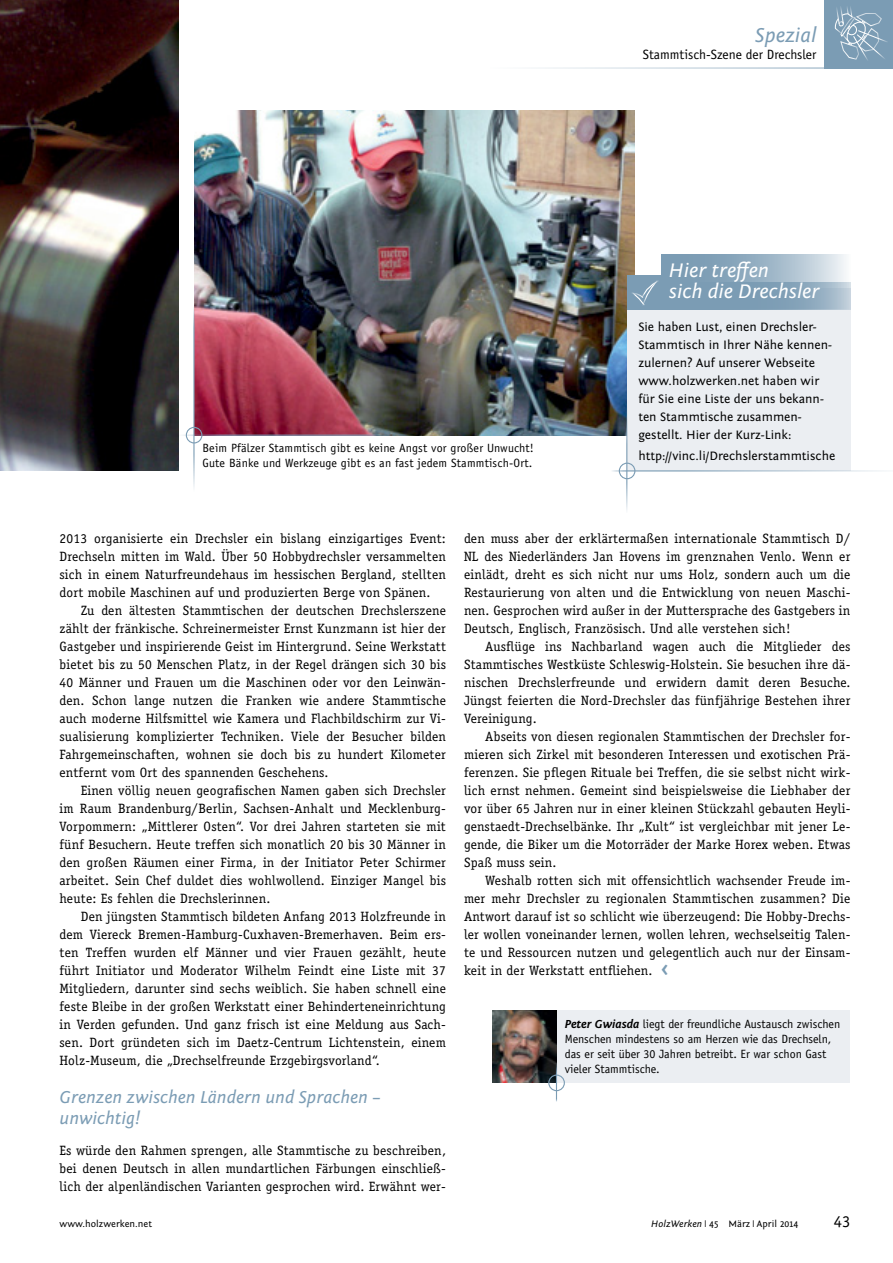
<style>
.page{position:relative;width:893px;height:1263px;background:#fff}
.page>*{position:absolute;margin:0;border:0;box-sizing:border-box;transform-origin:0 0}
.HW_Dachzeile{font:italic 21px "Fontin Sans";color:#7b9cb4}
.HW_UES_Kasten{font:italic 20.55px/20.5px "Fontin Sans";color:#fff}
.HW_ZUE_2z{font:italic 18px/21px "Fontin Sans";color:#7b9cb4}
.t1{font:16.5px "Officina Sans";color:#000}
.HW_GS{font:13.5px/18px "Officina Serif";letter-spacing:.015em;color:#000;text-align:justify}
.HW_GS_ohne_Einzug{font:13.5px/18px "Officina Serif";letter-spacing:.015em;color:#000;text-align:justify}
.HW_Dachzeile_klein{font:13.5px "Officina Sans";color:#000}
.HW_GS_Kasten{font:12.75px/18px "Fontin Sans";color:#000}
.HW_REF_Autorenkasten{font:12px/15px "Officina Sans";color:#000}
.HW_BU_mit_Ziffern{font:12px/15px "Officina Sans";letter-spacing:.015em;color:#000}
.t2{font:9.75px "Fontin Sans";color:#000}
.s1{font-family:"Officina Sans";font-weight:700;font-size:21px;color:#7b9cb4}
.s2{font-family:"Fontin Sans";font-weight:700;font-style:italic}
.s3{font-style:italic}
</style>
<div class="page">
<hr style="left:486px;top:67px;width:407px;height:2px;background:#7b9cb4">
<div style="left:825px;top:0;width:68px;height:68px;background:#7b9cb4"></div>
<svg style="left:834px;top:6px;width:53px;height:54px"></svg>
<img style="left:0;top:0;width:178px;height:471px">
<img style="left:194px;top:111px;width:441px;height:324px">
<hr style="left:177px;top:435px;width:210px;height:1px;background:#7b9cb4">
<hr style="left:193px;top:305px;width:2px;height:187px;background:#7b9cb4">
<div style="left:186px;top:427px;width:16px;height:16px;border:1px solid #7b9cb4;border-radius:50%"></div>
<div style="left:627px;top:289px;width:223px;height:182px;background:#ebeef2"></div>
<div style="left:627px;top:275px;width:34px;height:34px;background:#7b9cb4"></div>
<svg style="left:632px;top:280px;width:27px;height:25px"></svg>
<svg style="left:661px;top:255px;width:189px;height:54px;background:#93adc1"></svg>
<div style="left:619px;top:463px;width:16px;height:16px;border:1px solid #7b9cb4;border-radius:50%"></div>
<hr style="left:611px;top:470px;width:282px;height:1px;background:#7b9cb4">
<hr style="left:626px;top:401px;width:1px;height:112px;background:#7b9cb4">
<div style="left:556px;top:1011px;width:294px;height:72px;background:#ebeef2"></div>
<img style="left:493px;top:1011px;width:64px;height:72px">
<div style="left:548px;top:1074px;width:17px;height:17px;border:1px solid #7b9cb4;border-radius:50%"></div>
<hr style="left:556px;top:1061px;width:1px;height:40px;background:#7b9cb4">
<p class="HW_BU_mit_Ziffern" style="left:202px;top:441px;width:333px">Beim Pfälzer Stammtisch gibt es keine Angst vor großer Unwucht!<br>Gute Bänke und Werkzeuge gibt es an fast jedem Stammtisch-Ort.</p>
<p class="HW_Dachzeile" style="left:755px;top:24px;width:63px">Spezial</p>
<p class="HW_Dachzeile_klein" style="left:643px;top:46px;width:175px">Stammtisch-Szene der Drechsler</p>
<p class="HW_UES_Kasten" style="left:669px;top:260px;width:152px">Hier treffen<br>sich die Drechsler</p>
<p class="HW_GS_Kasten" style="left:638px;top:318px;width:195px">Sie haben Lust, einen Drechsler-<br>Stammtisch in Ihrer Nähe kennen&shy;zulernen? Auf unserer Webseite www.holzwerken.net haben wir für Sie eine Liste der uns bekann&shy;ten Stammtische zusammen&shy;gestellt. Hier der Kurz-Link:</p>
<p class="HW_GS_Kasten" style="left:638px;top:447px;width:198px">http://vinc.li/Drechslerstammtische</p>
<p class="HW_GS_ohne_Einzug" style="left:60px;top:529px;width:388px">2013 organisierte ein Drechsler ein bislang einzigartiges Event:<br>Drechseln mitten im Wald. Über 50 Hobbydrechsler versammelten sich in einem Naturfreundehaus im hessischen Bergland, stellten dort mobile Maschinen auf und produzierten Berge von Spänen.</p>
<p class="HW_GS" style="left:60px;top:601px;width:388px;text-indent:21px">Zu den ältesten Stammtischen der deutschen Drechslerszene zählt der fränkische. Schreinermeister Ernst Kunzmann ist hier der Gastgeber und inspirierende Geist im Hintergrund. Seine Werkstatt bietet bis zu 50 Menschen Platz, in der Regel drängen sich 30 bis 40 Männer und Frauen um die Maschinen oder vor den Leinwän&shy;den. Schon lange nutzen die Franken wie andere Stammtische auch moderne Hilfsmittel wie Kamera und Flachbildschirm zur Vi&shy;sualisierung komplizierter Techniken. Viele der Besucher bilden Fahrgemeinschaften, wohnen sie doch bis zu hundert Kilometer entfernt vom Ort des spannenden Geschehens.</p>
<p class="HW_GS" style="left:60px;top:781px;width:388px;text-indent:21px">Einen völlig neuen geografischen Namen gaben sich Drechsler im Raum Brandenburg/Berlin, Sachsen-Anhalt und Mecklenburg-Vorpommern: „Mittlerer Osten“. Vor drei Jahren starteten sie mit fünf Besuchern. Heute treffen sich monatlich 20 bis 30 Männer in den großen Räumen einer Firma, in der Initiator Peter Schirmer arbeitet. Sein Chef duldet dies wohlwollend. Einziger Mangel bis heute: Es fehlen die Drechslerinnen.</p>
<p class="HW_GS" style="left:60px;top:907px;width:388px;text-indent:21px">Den jüngsten Stammtisch bildeten Anfang 2013 Holzfreunde in dem Viereck Bremen-Hamburg-Cuxhaven-Bremerhaven. Beim ers&shy;ten Treffen wurden elf Männer und vier Frauen gezählt, heute führt Initiator und Moderator Wilhelm Feindt eine Liste mit 37<br>Mitgliedern, darunter sind sechs weiblich. Sie haben schnell eine feste Bleibe in der großen Werkstatt einer Behinderteneinrichtung in Verden gefunden. Und ganz frisch ist eine Meldung aus Sach&shy;sen. Dort gründeten sich im Daetz-Centrum Lichtenstein, einem Holz-Museum, die „Drechselfreunde Erzgebirgsvorland“.</p>
<p class="HW_ZUE_2z" style="left:60px;top:1086px;width:323px">Grenzen zwischen Ländern und Sprachen – unwichtig!</p>
<p class="HW_GS_ohne_Einzug" style="left:60px;top:1141px;width:388px">Es würde den Rahmen sprengen, alle Stammtische zu beschreiben, bei denen Deutsch in allen mundartlichen Färbungen einschließ&shy;lich der alpenländischen Varianten gesprochen wird. Erwähnt wer-</p>
<p class="HW_GS_ohne_Einzug" style="left:464px;top:529px;width:388px">den muss aber der erklärtermaßen internationale Stammtisch D/ NL des Niederländers Jan Hovens im grenznahen Venlo. Wenn er einlädt, dreht es sich nicht nur ums Holz, sondern auch um die Restaurierung von alten und die Entwicklung von neuen Maschi&shy;nen. Gesprochen wird außer in der Muttersprache des Gastgebers in Deutsch, Englisch, Französisch. Und alle verstehen sich!</p>
<p class="HW_GS" style="left:464px;top:637px;width:388px;text-indent:21px">Ausflüge ins Nachbarland wagen auch die Mitglieder des Stammtisches Westküste Schleswig-Holstein. Sie besuchen ihre dä&shy;nischen Drechslerfreunde und erwidern damit deren Besuche.<br>Jüngst feierten die Nord-Drechsler das fünfjährige Bestehen ihrer Vereinigung.</p>
<p class="HW_GS" style="left:464px;top:727px;width:388px;text-indent:21px">Abseits von diesen regionalen Stammtischen der Drechsler for&shy;mieren sich Zirkel mit besonderen Interessen und exotischen Prä&shy;ferenzen. Sie pflegen Rituale bei Treffen, die sie selbst nicht wirk&shy;lich ernst nehmen. Gemeint sind beispielsweise die Liebhaber der vor über 65 Jahren nur in einer kleinen Stückzahl gebauten Heyli&shy;genstaedt-Drechselbänke. Ihr „Kult“ ist vergleichbar mit jener Le&shy;gende, die Biker um die Motorräder der Marke Horex weben. Etwas Spaß muss sein.</p>
<p class="HW_GS" style="left:464px;top:871px;width:388px;text-indent:21px">Weshalb rotten sich mit offensichtlich wachsender Freude im&shy;mer mehr Drechsler zu regionalen Stammtischen zusammen? Die Antwort darauf ist so schlicht wie überzeugend: Die Hobby-Drechs&shy;ler wollen voneinander lernen, wollen lehren, wechselseitig Talen&shy;te und Ressourcen nutzen und gelegentlich auch nur der Einsam&shy;keit in der Werkstatt entfliehen. <span class="s1">‹</span></p>
<p class="HW_REF_Autorenkasten" style="left:565px;top:1017px;width:277px"><span class="s2">Peter Gwiasda</span> liegt der freundliche Austausch zwischen Menschen mindestens so am Herzen wie das Drechseln, das er seit über 30 Jahren betreibt. Er war schon Gast vieler Stammtische.</p>
<p class="t2" style="left:60px;top:1218px;width:94px">www.holzwerken.net</p>
<p class="t2" style="left:651px;top:1218px;width:149px"><span class="s3">HolzWerken</span> 45 März April 2014</p>
<p class="t1" style="left:834px;top:1211px;width:18px">43</p>
</div>
